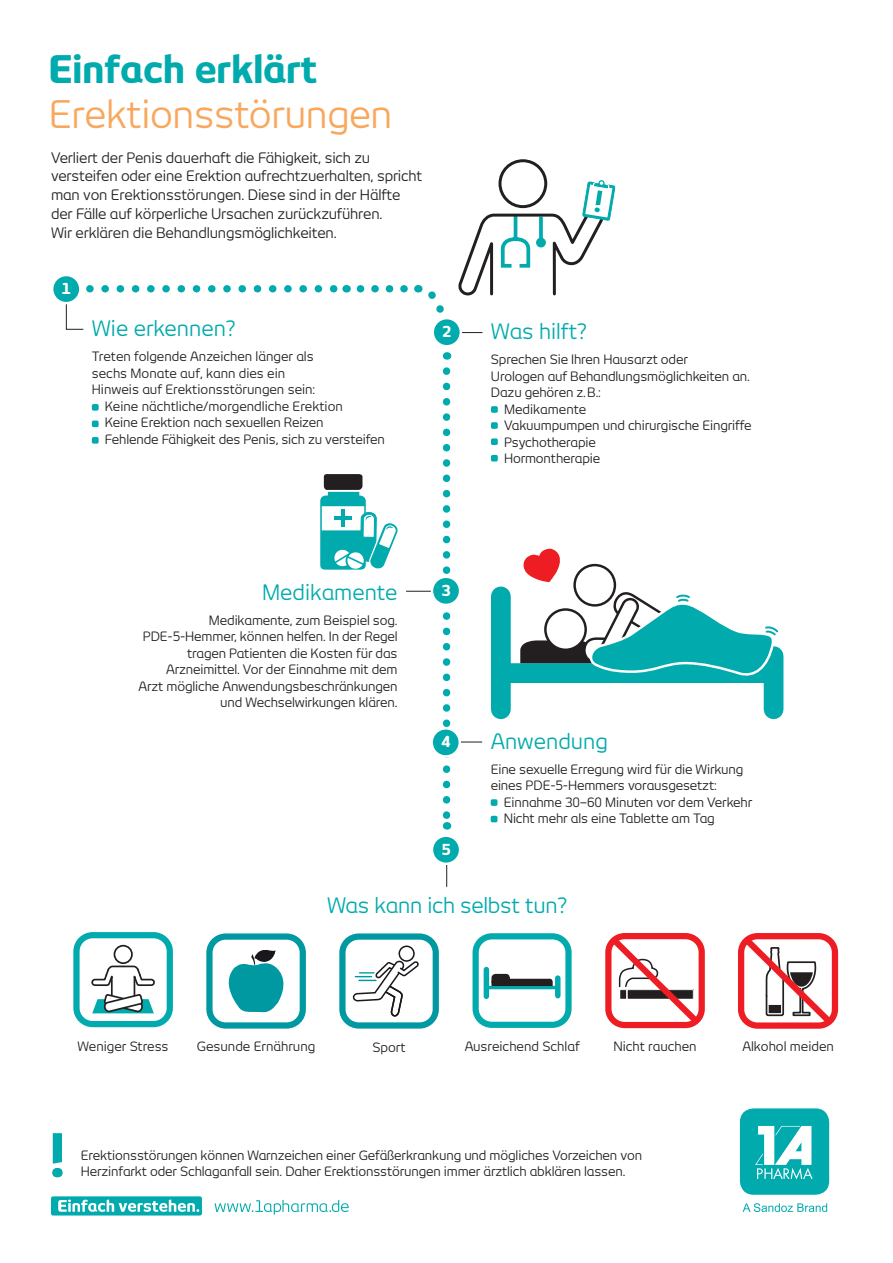
<style>
.page{position:relative;width:893px;height:1263px;background:#fff}
.page>*{position:absolute;margin:0;border:0;box-sizing:border-box;transform-origin:0 0}
.t1{font:800 58.65px "A Pharma";color:#00aaad}
.t2{font:37.5px "A Pharma";letter-spacing:-.01em;color:#f9a75d}
.t3{font:800 37.5px "A Pharma";color:#00aaad}
.t4{font:21px "A Pharma";color:#00aaad}
.t5{font:800 15px "A Pharma";color:#fff}
.t6{font:14.25px/18.8px "A Pharma";letter-spacing:-.01em;color:#231f20}
.t7{font:12.75px/16.5px "A Pharma";letter-spacing:-.01em;color:#231f20}
</style>
<div class="page">
<svg style="left:52px;top:275px;width:28px;height:28px"></svg>
<div style="left:51px;top:274px;width:30px;height:30px;border:2px solid #fff;border-radius:50%"></div>
<hr style="left:406px;top:591px;width:34px;height:1px;background:#231f20">
<hr style="left:441px;top:742px;width:41px;height:1px;background:#231f20">
<hr style="left:446px;top:853px;width:1px;height:34px;background:#231f20">
<div style="left:491px;top:799px;width:6px;height:7px;background:#00aaad;border-radius:2px"></div>
<svg style="left:491px;top:816px;width:6px;height:6px"></svg>
<svg style="left:320px;top:474px;width:78px;height:96px"></svg>
<hr style="left:341px;top:509px;width:4px;height:18px;background:#00aaad">
<hr style="left:335px;top:516px;width:17px;height:4px;background:#00aaad">
<div style="left:740px;top:1108px;width:89px;height:87px;background:#00aaad;border-radius:14px"></div>
<svg style="left:755px;top:1126px;width:58px;height:53px"></svg>
<svg style="left:743px;top:1203px;width:84px;height:9px"></svg>
<svg style="left:215px;top:1200px;width:134px;height:15px"></svg>
<div style="left:51px;top:1196px;width:151px;height:19px;background:#00aaad;border-radius:2px"></div>
<svg style="left:58px;top:1199px;width:141px;height:13px"></svg>
<div style="left:501px;top:663px;width:266px;height:20px;background:#00aaad"></div>
<div style="left:491px;top:596px;width:20px;height:113px;background:#00aaad"></div>
<div style="left:764px;top:656px;width:19px;height:53px;background:#00aaad"></div>
<div style="left:573px;top:564px;width:43px;height:43px;border:2px solid #231f20;border-radius:50%"></div>
<svg style="left:520px;top:591px;width:259px;height:85px"></svg>
<svg style="left:523px;top:548px;width:37px;height:34px"></svg>
<svg style="left:360px;top:285px;width:48px;height:8px"></svg>
<svg style="left:60px;top:285px;width:278px;height:45px"></svg>
<svg style="left:443px;top:371px;width:7px;height:459px"></svg>
<div style="left:92px;top:404px;width:7px;height:7px;background:#00aaad;border-radius:2px"></div>
<div style="left:92px;top:420px;width:7px;height:7px;background:#00aaad;border-radius:2px"></div>
<div style="left:92px;top:437px;width:7px;height:7px;background:#00aaad;border-radius:2px"></div>
<div style="left:491px;top:406px;width:7px;height:7px;background:#00aaad;border-radius:2px"></div>
<div style="left:491px;top:422px;width:7px;height:7px;background:#00aaad;border-radius:2px"></div>
<div style="left:491px;top:438px;width:7px;height:7px;background:#00aaad;border-radius:2px"></div>
<div style="left:491px;top:455px;width:7px;height:6px;background:#00aaad;border-radius:2px"></div>
<div style="left:339px;top:933px;width:100px;height:95px;border:6px solid #0098a1;border-radius:16px"></div>
<svg style="left:352px;top:945px;width:67px;height:72px"></svg>
<div style="left:206px;top:933px;width:100px;height:95px;border:6px solid #0098a1;border-radius:16px"></div>
<svg style="left:228px;top:950px;width:56px;height:62px"></svg>
<svg style="left:91px;top:965px;width:64px;height:48px"></svg>
<div style="left:114px;top:945px;width:19px;height:19px;border:2px solid #231f20;border-radius:50%"></div>
<div style="left:73px;top:932px;width:100px;height:95px;border:6px solid #00aaad;border-radius:16px"></div>
<svg style="left:606px;top:933px;width:98px;height:96px"></svg>
<div style="left:473px;top:933px;width:99px;height:95px;border:6px solid #00aaad;border-radius:16px"></div>
<hr style="left:486px;top:986px;width:72px;height:3px;background:#00aaad">
<div style="left:555px;top:978px;width:5px;height:18px;background:#00aaad"></div>
<div style="left:484px;top:969px;width:5px;height:27px;background:#00aaad"></div>
<svg style="left:491px;top:974px;width:62px;height:12px"></svg>
<svg style="left:739px;top:933px;width:98px;height:96px"></svg>
<div style="left:498px;top:159px;width:49px;height:49px;border:3px solid #231f20;border-radius:50%"></div>
<svg style="left:418px;top:181px;width:198px;height:179px"></svg>
<div style="left:433px;top:318px;width:28px;height:28px;background:#00aaad;border-radius:50%"></div>
<div style="left:432px;top:317px;width:30px;height:30px;border:2px solid #fff;border-radius:50%"></div>
<div style="left:432px;top:577px;width:28px;height:28px;background:#00aaad;border-radius:50%"></div>
<div style="left:431px;top:576px;width:30px;height:30px;border:2px solid #fff;border-radius:50%"></div>
<div style="left:432px;top:836px;width:28px;height:28px;background:#00aaad;border-radius:50%"></div>
<div style="left:431px;top:834px;width:30px;height:31px;border:2px solid #fff;border-radius:50%"></div>
<div style="left:432px;top:728px;width:28px;height:28px;background:#00aaad;border-radius:50%"></div>
<div style="left:430px;top:727px;width:31px;height:31px;border:2px solid #fff;border-radius:50%"></div>
<h2 class="t3" style="left:49px;top:45px;width:270px">Einfach erklärt</h2>
<h2 class="t2" style="left:49px;top:91px;width:345px">Erektionsstörungen</h2>
<p class="t6" style="left:51px;top:148px;width:373px">Verliert der Penis dauerhaft die Fähigkeit, sich zu versteifen oder eine Erektion aufrechtzuerhalten, spricht man von Erektionsstörungen. Diese sind in der Hälfte der Fälle auf körperliche Ursachen zurückzuführen.<br>Wir erklären die Behandlungsmöglichkeiten.</p>
<p class="t5" style="left:62px;top:279px;width:10px">1</p>
<h3 class="t4" style="left:92px;top:315px;width:145px">Wie erkennen?</h3>
<p class="t7" style="left:92px;top:348px;width:223px">Treten folgende Anzeichen länger als</p>
<p class="t7" style="left:92px;top:364px;width:195px">sechs Monate auf, kann dies ein</p>
<p class="t7" style="left:92px;top:381px;width:225px">Hinweis auf Erektionsstörungen sein:</p>
<p class="t7" style="left:105px;top:397px;width:239px">Keine nächtliche/morgendliche Erektion</p>
<p class="t7" style="left:105px;top:414px;width:220px">Keine Erektion nach sexuellen Reizen</p>
<p class="t7" style="left:105px;top:430px;width:281px">Fehlende Fähigkeit des Penis, sich zu versteifen</p>
<p class="t5" style="left:442px;top:322px;width:10px">2</p>
<h3 class="t4" style="left:491px;top:318px;width:97px">Was hilft?</h3>
<p class="t7" style="left:491px;top:351px;width:198px">Sprechen Sie Ihren Hausarzt oder</p>
<p class="t7" style="left:491px;top:367px;width:260px">Urologen auf Behandlungsmöglichkeiten an.</p>
<p class="t7" style="left:491px;top:384px;width:111px">Dazu gehören z.B.:</p>
<p class="t7" style="left:504px;top:400px;width:84px">Medikamente</p>
<p class="t7" style="left:504px;top:417px;width:249px">Vakuumpumpen und chirurgische Eingriffe</p>
<p class="t7" style="left:504px;top:433px;width:93px">Psychotherapie</p>
<p class="t7" style="left:504px;top:450px;width:98px">Hormontherapie</p>
<h3 class="t4" style="left:262px;top:579px;width:137px">Medikamente</h3>
<p class="t7" style="left:139px;top:611px;width:261px;text-align:right">Medikamente, zum Beispiel sog.<br>PDE-5-Hemmer, können helfen. In der Regel tragen Patienten die Kosten für das Arzneimittel. Vor der Einnahme mit dem Arzt mögliche Anwendungsbeschränkungen und Wechselwirkungen klären.</p>
<p class="t5" style="left:442px;top:580px;width:10px">3</p>
<p class="t5" style="left:441px;top:732px;width:10px">4</p>
<p class="t5" style="left:442px;top:839px;width:10px">5</p>
<h3 class="t4" style="left:491px;top:728px;width:119px">Anwendung</h3>
<p class="t7" style="left:491px;top:760px;width:254px">Eine sexuelle Erregung wird für die Wirkung eines PDE-5-Hemmers vorausgesetzt:</p>
<p class="t7" style="left:504px;top:793px;width:250px">Einnahme 30–60 Minuten vor dem Verkehr<br>Nicht mehr als eine Tablette am Tag</p>
<h3 class="t4" style="left:327px;top:892px;width:242px">Was kann ich selbst tun?</h3>
<p class="t7" style="left:78px;top:1038px;width:93px">Weniger Stress</p>
<p class="t7" style="left:197px;top:1038px;width:120px">Gesunde Ernährung</p>
<p class="t7" style="left:372px;top:1038px;width:35px">Sport</p>
<p class="t7" style="left:465px;top:1037px;width:117px">Ausreichend Schlaf</p>
<p class="t7" style="left:613px;top:1037px;width:85px">Nicht rauchen</p>
<p class="t7" style="left:742px;top:1038px;width:93px">Alkohol meiden</p>
<h1 class="t1" style="left:50px;top:1117px;width:16px">!</h1>
<p class="t7" style="left:81px;top:1146px;width:563px">Erektionsstörungen können Warnzeichen einer Gefäßerkrankung und mögliches Vorzeichen von<br>Herzinfarkt oder Schlaganfall sein. Daher Erektionsstörungen immer ärztlich abklären lassen.</p>
</div>
